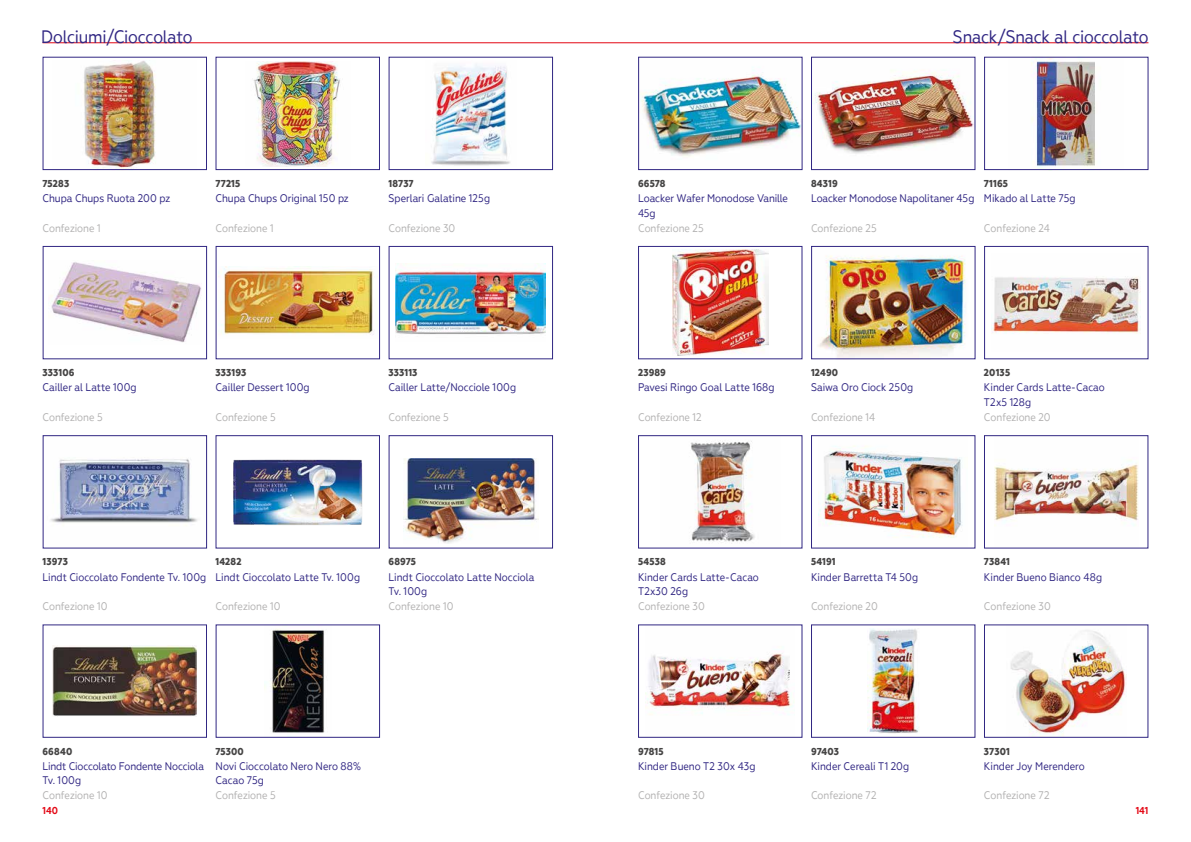
<style>
.page{position:relative;width:1191px;height:842px;background:#fff}
.page>*{position:absolute;margin:0;border:0;box-sizing:border-box;transform-origin:0 0}
.t1{font:18px "Geometria Narrow";letter-spacing:-.015em;color:#312783}
.t2{font:11px/14.5px "Geometria Narrow";letter-spacing:-.005em;color:#312783}
.t3{font:11px "Geometria Narrow";letter-spacing:-.005em;color:#b3b2b2}
.t4{font:800 10px "Geometria Narrow";letter-spacing:.015em;color:#454444}
.t5{font:700 10px "Geometria Narrow";color:#e30613}
</style>
<div class="page">
<hr style="left:43px;top:43px;width:1105px;height:1px;background:#e30613">
<img style="left:431px;top:64px;width:79px;height:102px">
<div style="left:388px;top:57px;width:165px;height:113px;border:1px solid #312783"></div>
<img style="left:84px;top:60px;width:72px;height:108px">
<div style="left:43px;top:57px;width:164px;height:113px;border:1px solid #312783"></div>
<img style="left:253px;top:61px;width:87px;height:106px">
<div style="left:215px;top:57px;width:165px;height:113px;border:1px solid #312783"></div>
<img style="left:51px;top:262px;width:151px;height:81px">
<div style="left:43px;top:246px;width:164px;height:113px;border:1px solid #312783"></div>
<img style="left:221px;top:266px;width:153px;height:69px">
<div style="left:216px;top:246px;width:164px;height:113px;border:1px solid #312783"></div>
<img style="left:396px;top:263px;width:150px;height:72px">
<div style="left:388px;top:246px;width:165px;height:113px;border:1px solid #312783"></div>
<img style="left:50px;top:459px;width:148px;height:64px">
<div style="left:43px;top:435px;width:164px;height:114px;border:1px solid #312783"></div>
<img style="left:233px;top:459px;width:130px;height:66px">
<div style="left:215px;top:435px;width:165px;height:114px;border:1px solid #312783"></div>
<img style="left:403px;top:459px;width:135px;height:84px">
<div style="left:388px;top:435px;width:165px;height:114px;border:1px solid #312783"></div>
<img style="left:53px;top:645px;width:144px;height:72px">
<div style="left:43px;top:624px;width:164px;height:114px;border:1px solid #312783"></div>
<img style="left:264px;top:629px;width:61px;height:104px">
<div style="left:216px;top:624px;width:164px;height:114px;border:1px solid #312783"></div>
<img style="left:994px;top:460px;width:144px;height:66px">
<div style="left:984px;top:435px;width:164px;height:114px;border:1px solid #312783"></div>
<img style="left:1010px;top:630px;width:116px;height:106px">
<div style="left:984px;top:624px;width:164px;height:114px;border:1px solid #312783"></div>
<img style="left:819px;top:446px;width:144px;height:92px">
<div style="left:811px;top:435px;width:164px;height:114px;border:1px solid #312783"></div>
<img style="left:867px;top:628px;width:52px;height:105px">
<div style="left:811px;top:624px;width:164px;height:114px;border:1px solid #312783"></div>
<img style="left:647px;top:653px;width:146px;height:62px">
<div style="left:638px;top:624px;width:164px;height:114px;border:1px solid #312783"></div>
<img style="left:641px;top:70px;width:159px;height:87px">
<div style="left:638px;top:57px;width:164px;height:113px;border:1px solid #312783"></div>
<img style="left:814px;top:70px;width:159px;height:84px">
<div style="left:811px;top:57px;width:164px;height:113px;border:1px solid #312783"></div>
<img style="left:691px;top:441px;width:64px;height:101px">
<div style="left:638px;top:435px;width:164px;height:114px;border:1px solid #312783"></div>
<img style="left:992px;top:276px;width:148px;height:58px">
<div style="left:984px;top:246px;width:164px;height:113px;border:1px solid #312783"></div>
<img style="left:1031px;top:59px;width:64px;height:108px">
<div style="left:984px;top:57px;width:164px;height:113px;border:1px solid #312783"></div>
<img style="left:672px;top:250px;width:96px;height:105px">
<div style="left:638px;top:246px;width:164px;height:113px;border:1px solid #312783"></div>
<img style="left:818px;top:255px;width:148px;height:102px">
<div style="left:811px;top:246px;width:164px;height:113px;border:1px solid #312783"></div>
<h1 class="t1" style="left:41px;top:26px;width:153px">Dolciumi/Cioccolato</h1>
<h1 class="t1" style="left:953px;top:26px;width:197px">Snack/Snack al cioccolato</h1>
<p class="t4" style="left:43px;top:178px;width:28px">75283</p>
<p class="t2" style="left:43px;top:191px;width:129px">Chupa Chups Ruota 200 pz</p>
<p class="t3" style="left:43px;top:221px;width:60px">Confezione 1</p>
<p class="t4" style="left:215px;top:178px;width:26px">77215</p>
<p class="t2" style="left:215px;top:191px;width:135px">Chupa Chups Original 150 pz</p>
<p class="t3" style="left:215px;top:221px;width:60px">Confezione 1</p>
<p class="t4" style="left:388px;top:178px;width:27px">18737</p>
<p class="t2" style="left:388px;top:191px;width:103px">Sperlari Galatine 125g</p>
<p class="t3" style="left:388px;top:221px;width:68px">Confezione 30</p>
<p class="t4" style="left:43px;top:367px;width:33px">333106</p>
<p class="t2" style="left:43px;top:380px;width:96px">Cailler al Latte 100g</p>
<p class="t3" style="left:43px;top:411px;width:62px">Confezione 5</p>
<p class="t4" style="left:215px;top:367px;width:32px">333193</p>
<p class="t2" style="left:215px;top:380px;width:96px">Cailler Dessert 100g</p>
<p class="t3" style="left:215px;top:411px;width:62px">Confezione 5</p>
<p class="t4" style="left:388px;top:367px;width:30px">333113</p>
<p class="t2" style="left:388px;top:380px;width:129px">Cailler Latte/Nocciole 100g</p>
<p class="t3" style="left:388px;top:411px;width:62px">Confezione 5</p>
<p class="t4" style="left:43px;top:556px;width:27px">13973</p>
<p class="t2" style="left:43px;top:570px;width:165px">Lindt Cioccolato Fondente Tv. 100g</p>
<p class="t3" style="left:43px;top:600px;width:66px">Confezione 10</p>
<p class="t4" style="left:215px;top:556px;width:28px">14282</p>
<p class="t2" style="left:215px;top:570px;width:146px">Lindt Cioccolato Latte Tv. 100g</p>
<p class="t3" style="left:215px;top:600px;width:66px">Confezione 10</p>
<p class="t4" style="left:388px;top:556px;width:29px">68975</p>
<p class="t2" style="left:388px;top:570px;width:147px">Lindt Cioccolato Latte Nocciola<br>Tv. 100g</p>
<p class="t3" style="left:388px;top:600px;width:66px">Confezione 10</p>
<p class="t4" style="left:43px;top:745px;width:31px">66840</p>
<p class="t2" style="left:43px;top:759px;width:163px">Lindt Cioccolato Fondente Nocciola<br>Tv. 100g</p>
<p class="t3" style="left:43px;top:789px;width:66px">Confezione 10</p>
<p class="t4" style="left:215px;top:745px;width:30px">75300</p>
<p class="t2" style="left:215px;top:759px;width:147px">Novi Cioccolato Nero Nero 88%<br>Cacao 75g</p>
<p class="t3" style="left:215px;top:789px;width:62px">Confezione 5</p>
<p class="t4" style="left:638px;top:178px;width:29px">66578</p>
<p class="t2" style="left:638px;top:191px;width:151px">Loacker Wafer Monodose Vanille<br>45g</p>
<p class="t3" style="left:638px;top:221px;width:67px">Confezione 25</p>
<p class="t4" style="left:811px;top:178px;width:28px">84319</p>
<p class="t2" style="left:811px;top:191px;width:165px">Loacker Monodose Napolitaner 45g</p>
<p class="t3" style="left:811px;top:221px;width:67px">Confezione 25</p>
<p class="t4" style="left:984px;top:178px;width:26px">71165</p>
<p class="t2" style="left:984px;top:191px;width:93px">Mikado al Latte 75g</p>
<p class="t3" style="left:984px;top:221px;width:67px">Confezione 24</p>
<p class="t4" style="left:638px;top:367px;width:29px">23989</p>
<p class="t2" style="left:638px;top:380px;width:138px">Pavesi Ringo Goal Latte 168g</p>
<p class="t3" style="left:638px;top:411px;width:65px">Confezione 12</p>
<p class="t4" style="left:811px;top:367px;width:29px">12490</p>
<p class="t2" style="left:811px;top:380px;width:104px">Saiwa Oro Ciock 250g</p>
<p class="t3" style="left:811px;top:411px;width:66px">Confezione 14</p>
<p class="t4" style="left:984px;top:367px;width:28px">20135</p>
<p class="t2" style="left:984px;top:380px;width:122px">Kinder Cards Latte-Cacao<br>T2x5 128g</p>
<p class="t3" style="left:984px;top:411px;width:68px">Confezione 20</p>
<p class="t4" style="left:638px;top:556px;width:29px">54538</p>
<p class="t2" style="left:638px;top:570px;width:122px">Kinder Cards Latte-Cacao<br>T2x30 26g</p>
<p class="t3" style="left:638px;top:600px;width:68px">Confezione 30</p>
<p class="t4" style="left:811px;top:556px;width:26px">54191</p>
<p class="t2" style="left:811px;top:570px;width:109px">Kinder Barretta T4 50g</p>
<p class="t3" style="left:811px;top:600px;width:68px">Confezione 20</p>
<p class="t4" style="left:638px;top:745px;width:27px">97815</p>
<p class="t2" style="left:638px;top:759px;width:119px">Kinder Bueno T2 30x 43g</p>
<p class="t3" style="left:638px;top:789px;width:68px">Confezione 30</p>
<p class="t4" style="left:811px;top:745px;width:30px">97403</p>
<p class="t2" style="left:811px;top:759px;width:100px">Kinder Cereali T1 20g</p>
<p class="t3" style="left:811px;top:789px;width:67px">Confezione 72</p>
<p class="t4" style="left:984px;top:556px;width:27px">73841</p>
<p class="t2" style="left:984px;top:570px;width:120px">Kinder Bueno Bianco 48g</p>
<p class="t3" style="left:984px;top:600px;width:68px">Confezione 30</p>
<p class="t4" style="left:984px;top:745px;width:27px">37301</p>
<p class="t2" style="left:984px;top:759px;width:102px">Kinder Joy Merendero</p>
<p class="t3" style="left:984px;top:789px;width:67px">Confezione 72</p>
<p class="t5" style="left:43px;top:804px;width:17px">140</p>
<p class="t5" style="left:1135px;top:804px;width:14px">141</p>
</div>
